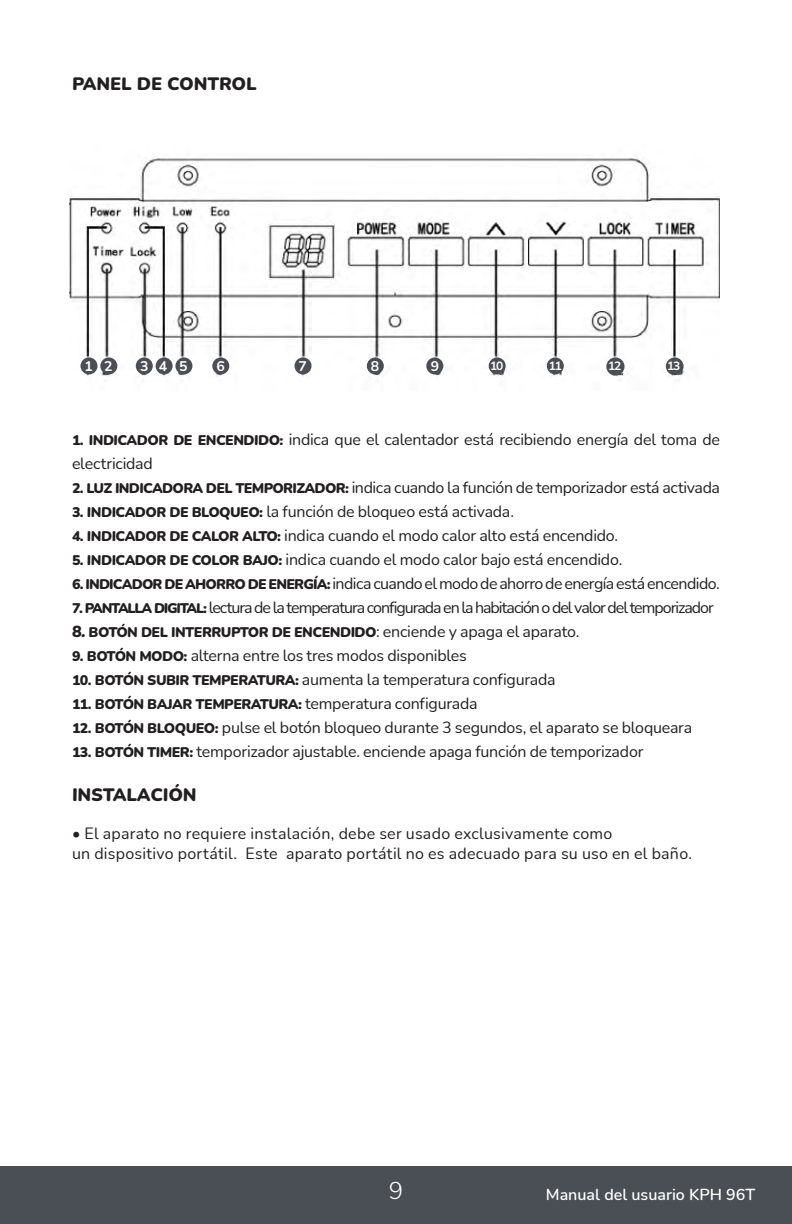
<style>
.page{position:relative;width:792px;height:1224px;background:#fff}
.page>*{position:absolute;margin:0;border:0;box-sizing:border-box;transform-origin:0 0}
.t1{font:300 24px "Nunito";color:#fff}
.t2{font:900 18px "Nunito";color:#231f20}
.t3{font:16px/24px "Nunito";letter-spacing:-.015em;color:#231f20}
.t4{font:16px "Nunito";letter-spacing:.015em;color:#231f20}
.t5{font:16px "Nunito";letter-spacing:-.065em;color:#231f20}
.t6{font:16px "Nunito";letter-spacing:-.035em;color:#231f20}
.t7{font:600 16px "Nunito";color:#fff}
.t8{font:900 14px "Nunito";letter-spacing:-.03em;color:#231f20}
.t9{font:700 14px "Nunito";color:#fff}
.t10{font:700 12px "Nunito";letter-spacing:-.1em;color:#fff}
.s1{font-weight:900;font-size:14px}
.s2{font-size:16px}
.s3{font-weight:400;font-size:16px}
</style>
<div class="page">
<div style="left:0;top:1166px;width:792px;height:58px;background:#4a4f55"></div>
<img style="left:69px;top:157px;width:650px;height:224px">
<div style="left:81px;top:357px;width:17px;height:17px;background:#4a4f55;border-radius:50%"></div>
<div style="left:100px;top:357px;width:17px;height:17px;background:#4a4f55;border-radius:50%"></div>
<div style="left:136px;top:357px;width:17px;height:17px;background:#4a4f55;border-radius:50%"></div>
<div style="left:156px;top:357px;width:17px;height:17px;background:#4a4f55;border-radius:50%"></div>
<div style="left:175px;top:357px;width:17px;height:17px;background:#4a4f55;border-radius:50%"></div>
<div style="left:212px;top:357px;width:17px;height:17px;background:#4a4f55;border-radius:50%"></div>
<div style="left:295px;top:357px;width:17px;height:17px;background:#4a4f55;border-radius:50%"></div>
<div style="left:367px;top:357px;width:17px;height:17px;background:#4a4f55;border-radius:50%"></div>
<div style="left:426px;top:357px;width:17px;height:17px;background:#4a4f55;border-radius:50%"></div>
<div style="left:489px;top:357px;width:17px;height:17px;background:#4a4f55;border-radius:50%"></div>
<div style="left:547px;top:357px;width:17px;height:17px;background:#4a4f55;border-radius:50%"></div>
<div style="left:606px;top:357px;width:19px;height:19px;background:#4a4f55;border-radius:50%"></div>
<div style="left:666px;top:357px;width:18px;height:18px;background:#4a4f55;border-radius:50%"></div>
<p class="t2" style="left:72px;top:71px;width:187px">PANEL DE CONTROL</p>
<p class="t9" style="left:84px;top:357px;width:10px">1</p>
<p class="t9" style="left:104px;top:356px;width:10px">2</p>
<p class="t9" style="left:140px;top:356px;width:10px">3</p>
<p class="t9" style="left:159px;top:356px;width:10px">4</p>
<p class="t9" style="left:179px;top:356px;width:10px">5</p>
<p class="t9" style="left:217px;top:356px;width:10px">6</p>
<p class="t9" style="left:299px;top:356px;width:10px">7</p>
<p class="t9" style="left:371px;top:356px;width:10px">8</p>
<p class="t9" style="left:431px;top:356px;width:10px">9</p>
<p class="t10" style="left:490px;top:357px;width:15px">10</p>
<p class="t10" style="left:549px;top:357px;width:15px">11</p>
<p class="t10" style="left:608px;top:357px;width:15px">12</p>
<p class="t10" style="left:667px;top:357px;width:15px">13</p>
<p class="t3" style="left:72px;top:427px;width:650px"><span class="s1">1. INDICADOR DE ENCENDIDO:</span> indica que el calentador está recibiendo energía del toma de electricidad</p>
<p class="t3" style="left:72px;top:475px;width:650px"><span class="s1">2. LUZ INDICADORA DEL TEMPORIZADOR:</span> indica cuando la función de temporizador está activada</p>
<p class="t3" style="left:72px;top:499px;width:444px"><span class="s1">3. INDICADOR DE BLOQUEO:</span> la función de bloqueo está activada.</p>
<p class="t3" style="left:72px;top:523px;width:548px"><span class="s1">4. INDICADOR DE CALOR ALTO:</span> indica cuando el modo calor alto está encendido.</p>
<p class="t3" style="left:72px;top:547px;width:552px"><span class="s1">5. INDICADOR DE COLOR BAJO:</span> indica cuando el modo calor bajo está encendido.</p>
<p class="t6" style="left:72px;top:572px;width:649px"><span class="s1">6. INDICADOR DE AHORRO DE ENERGÍA:</span> indica cuando el modo de ahorro de energía está encendido.</p>
<p class="t5" style="left:72px;top:596px;width:643px"><span class="s1">7. PANTALLA DIGITAL:</span> lectura de la temperatura configurada en la habitación o del valor del temporizador</p>
<p class="t8" style="left:72px;top:622px;width:509px"><span class="s2">8.</span> BOTÓN DEL INTERRUPTOR DE ENCENDIDO<span class="s3">: enciende y apaga el aparato.</span></p>
<p class="t3" style="left:72px;top:643px;width:396px"><span class="s1">9. BOTÓN MODO:</span> alterna entre los tres modos disponibles</p>
<p class="t3" style="left:72px;top:667px;width:485px"><span class="s1">10. BOTÓN SUBIR TEMPERATURA:</span> aumenta la temperatura configurada</p>
<p class="t8" style="left:72px;top:694px;width:407px">11. BOTÓN BAJAR TEMPERATURA: <span class="s3">temperatura configurada</span></p>
<p class="t3" style="left:72px;top:715px;width:622px"><span class="s1">12. BOTÓN BLOQUEO:</span> pulse el botón bloqueo durante 3 segundos, el aparato se bloqueara</p>
<p class="t3" style="left:72px;top:739px;width:573px"><span class="s1">13. BOTÓN TIMER:</span> temporizador ajustable. enciende apaga función de temporizador</p>
<p class="t2" style="left:72px;top:781px;width:126px">INSTALACIÓN</p>
<p class="t4" style="left:72px;top:822px;width:542px">• El aparato no requiere instalación, debe ser usado exclusivamente como</p>
<p class="t4" style="left:72px;top:842px;width:622px">un dispositivo portátil. Este aparato portátil no es adecuado para su uso en el baño.</p>
<h1 class="t1" style="left:389px;top:1174px;width:16px">9</h1>
<p class="t7" style="left:546px;top:1183px;width:211px">Manual del usuario KPH 96T</p>
</div>
